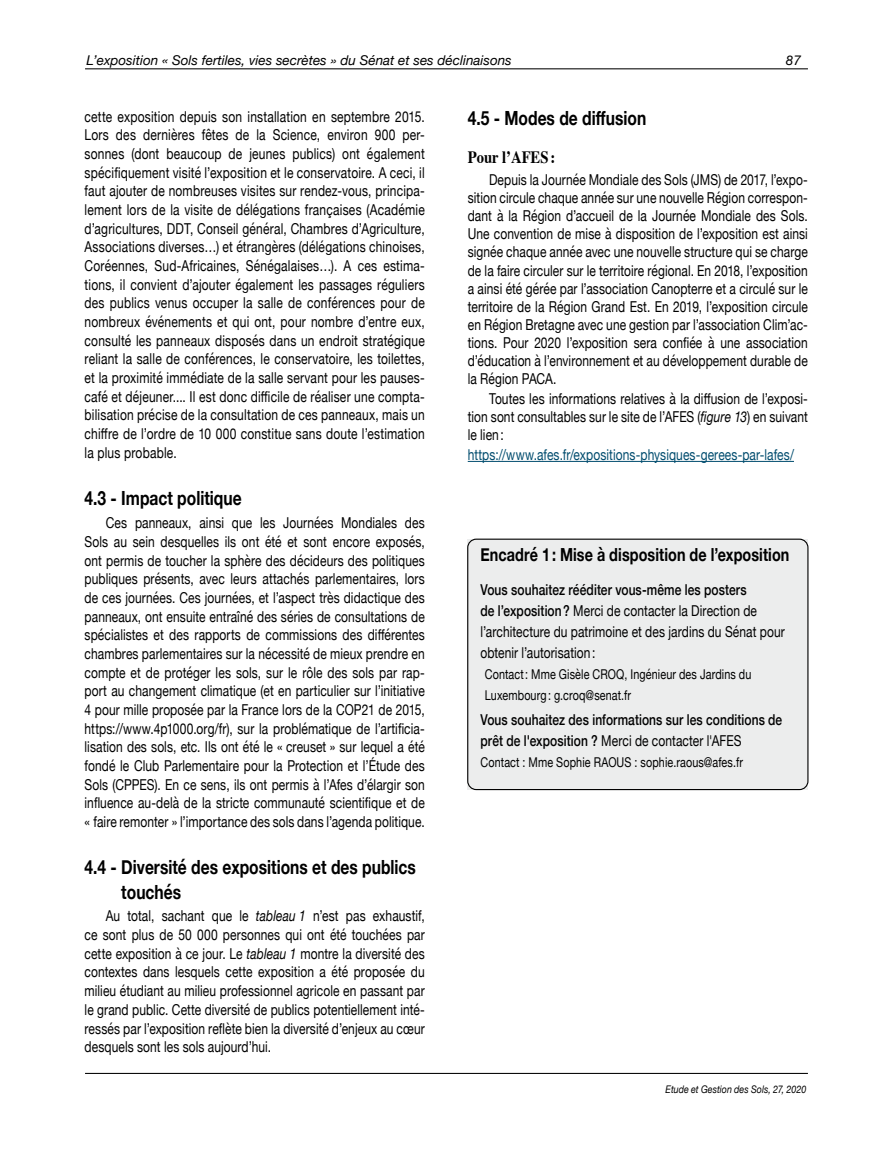
<style>
.page{position:relative;width:893px;height:1149px;background:#fff}
.page>*{position:absolute;margin:0;border:0;box-sizing:border-box;transform-origin:0 0}
.titre_2{font:700 19.5px/24px "Helvetica Neue";color:#000;scale:.8 1}
.t1{font:700 18px "Helvetica Neue";letter-spacing:.005em;color:#000;scale:.8 1}
.titre_3{font:700 17.25px "Times";color:#000;scale:.85 1}
.t2{font:15px/18.6px "Helvetica Neue";letter-spacing:.005em;color:#000;text-align:justify;scale:.8 1}
.t3{font:500 15px/21px "Helvetica Neue";letter-spacing:.005em;color:#000;scale:.8 1}
.t4{font:15px "Helvetica Neue";letter-spacing:.01em;color:#004c6e;scale:.8 1}
.t5{font:13.5px/21px "Helvetica Neue";letter-spacing:.01em;color:#000;scale:.8 1}
.t6{font:italic 13.5px "Helvetica Neue";color:#000}
.t7{font:italic 10.5px "Helvetica Neue";letter-spacing:.005em;color:#000;scale:.85 1}
.s1{font-style:italic}
.s2{font-weight:500}
.s3{font-weight:400}
</style>
<div class="page">
<hr style="left:85px;top:1072px;width:723px;height:1px;background:#000">
<hr style="left:85px;top:68px;width:723px;height:1px;background:#000">
<hr style="left:468px;top:461px;width:326px;height:1px;background:#004c6e">
<div style="left:468px;top:539px;width:340px;height:250px;background:#eceded"></div>
<div style="left:467px;top:538px;width:341px;height:251px;border:1px solid #000;border-radius:9px"></div>
<p class="t6" style="left:87px;top:51px;width:427px">L’exposition « Sols fertiles, vies secrètes » du Sénat et ses déclinaisons</p>
<p class="t6" style="left:786px;top:51px;width:17px">87</p>
<p class="t2" style="left:85px;top:108px;width:427px">cette exposition depuis son installation en septembre 2015.<br>Lors des dernières fêtes de la Science, environ 900 per&shy;sonnes (dont beaucoup de jeunes publics) ont également spécifiquement visité l’exposition et le conservatoire. A ceci, il faut ajouter de nombreuses visites sur rendez-vous, principa&shy;lement lors de la visite de délégations françaises (Académie d’agricultures, DDT, Conseil général, Chambres d’Agriculture, Associations diverses…) et étrangères (délégations chinoises, Coréennes, Sud-Africaines, Sénégalaises…). A ces estima&shy;tions, il convient d’ajouter également les passages réguliers des publics venus occuper la salle de conférences pour de nombreux événements et qui ont, pour nombre d’entre eux, consulté les panneaux disposés dans un endroit stratégique reliant la salle de conférences, le conservatoire, les toilettes, et la proximité immédiate de la salle servant pour les pauses&shy;café et déjeuner.... Il est donc difficile de réaliser une compta&shy;bilisation précise de la consultation de ces panneaux, mais un chiffre de l’ordre de 10 000 constitue sans doute l’estimation la plus probable.</p>
<p class="titre_2" style="left:85px;top:486px;width:198px">4.3 - Impact politique</p>
<p class="t2" style="left:85px;top:514px;width:427px;text-indent:21px">Ces panneaux, ainsi que les Journées Mondiales des Sols au sein desquelles ils ont été et sont encore exposés, ont permis de toucher la sphère des décideurs des politiques publiques présents, avec leurs attachés parlementaires, lors de ces journées. Ces journées, et l’aspect très didactique des panneaux, ont ensuite entraîné des séries de consultations de spécialistes et des rapports de commissions des différentes chambres parlementaires sur la nécessité de mieux prendre en compte et de protéger les sols, sur le rôle des sols par rap&shy;port au changement climatique (et en particulier sur l’initiative 4 pour mille proposée par la France lors de la COP21 de 2015, https://www.4p1000.org/fr), sur la problématique de l’artificia&shy;lisation des sols, etc. Ils ont été le « creuset » sur lequel a été fondé le Club Parlementaire pour la Protection et l’Étude des Sols (CPPES). En ce sens, ils ont permis à l’Afes d’élargir son influence au-delà de la stricte communauté scientifique et de « faire remonter » l’importance des sols dans l’agenda politique.</p>
<p class="titre_2" style="left:121px;top:855px;width:370px;text-indent:-37px">4.4 - Diversité des expositions et des publics touchés</p>
<p class="t2" style="left:85px;top:907px;width:427px;text-indent:21px">Au total, sachant que le <span class="s1">tableau 1</span> n’est pas exhaustif, ce sont plus de 50 000 personnes qui ont été touchées par cette exposition à ce jour. Le <span class="s1">tableau 1</span> montre la diversité des contextes dans lesquels cette exposition a été proposée du milieu étudiant au milieu professionnel agricole en passant par le grand public. Cette diversité de publics potentiellement inté&shy;ressés par l’exposition reflète bien la diversité d’enjeux au cœur desquels sont les sols aujourd’hui.</p>
<p class="titre_2" style="left:468px;top:107px;width:225px">4.5 - Modes de diffusion</p>
<p class="titre_3" style="left:468px;top:141px;width:104px">Pour l’AFES:</p>
<p class="t2" style="left:468px;top:172px;width:427px;line-height:18px;text-indent:21px">Depuis la Journée Mondiale des Sols (JMS) de 2017, l’expo&shy;sition circule chaque année sur une nouvelle Région correspon&shy;dant à la Région d’accueil de la Journée Mondiale des Sols.<br>Une convention de mise à disposition de l’exposition est ainsi signée chaque année avec une nouvelle structure qui se charge de la faire circuler sur le territoire régional. En 2018, l’exposition a ainsi été gérée par l’association Canopterre et a circulé sur le territoire de la Région Grand Est. En 2019, l’exposition circule en Région Bretagne avec une gestion par l’association Clim’ac&shy;tions. Pour 2020 l’exposition sera confiée à une association d’éducation à l’environnement et au développement durable de la Région PACA.</p>
<p class="t2" style="left:468px;top:390px;width:427px;line-height:18px;text-indent:21px">Toutes les informations relatives à la diffusion de l’exposi&shy;tion sont consultables sur le site de l’AFES (<span class="s1">figure 13</span>) en suivant le lien:</p>
<p class="t4" style="left:468px;top:443px;width:409px">https://www.afes.fr/expositions-physiques-gerees-par-lafes/</p>
<p class="t1" style="left:480px;top:540px;width:388px">Encadré 1: Mise à disposition de l’exposition</p>
<p class="t2" style="left:480px;top:579px;width:382px;line-height:21px;text-align:left"><span class="s2">Vous souhaitez rééditer vous-même les posters<br>de l’exposition?</span> Merci de contacter la Direction de l’architecture du patrimoine et des jardins du Sénat pour obtenir l’autorisation:</p>
<p class="t5" style="left:485px;top:664px;width:335px">Contact: Mme Gisèle CROQ, Ingénieur des Jardins du<br>Luxembourg: g.croq@senat.fr</p>
<p class="t3" style="left:480px;top:707px;width:379px">Vous souhaitez des informations sur les conditions de prêt de l'exposition ? <span class="s3">Merci de contacter l'AFES</span></p>
<p class="t5" style="left:480px;top:752px;width:329px">Contact : Mme Sophie RAOUS : sophie.raous@afes.fr</p>
<p class="t7" style="left:666px;top:1081px;width:167px">Etude et Gestion des Sols, 27, 2020</p>
</div>
